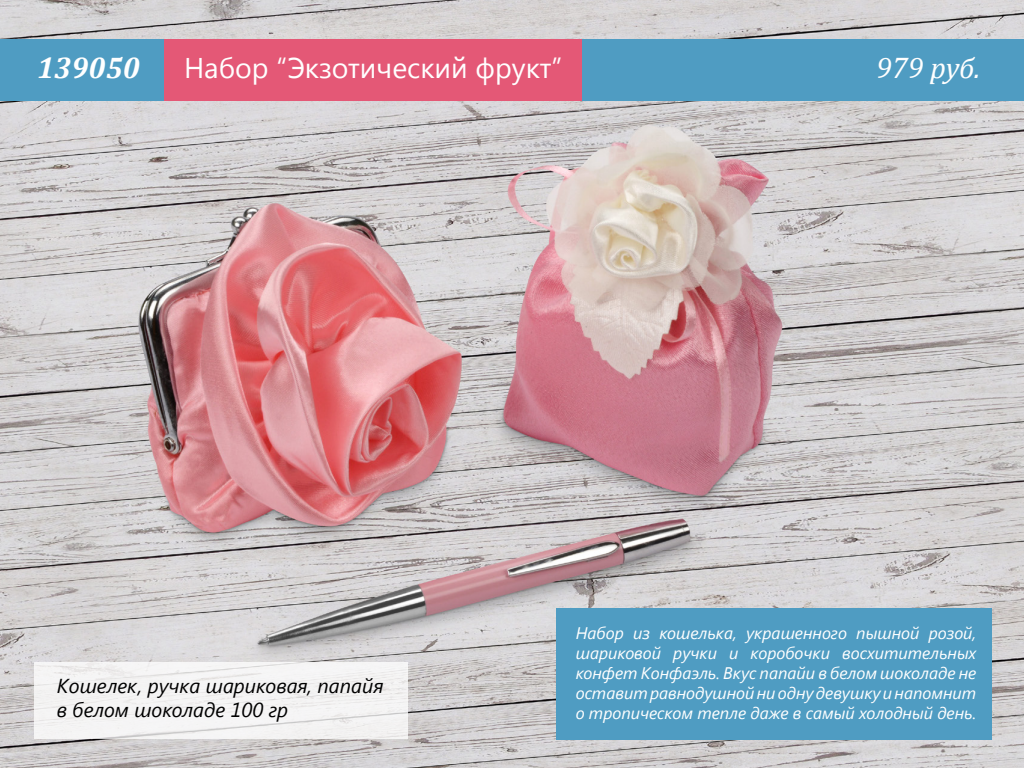
<style>
.page{position:relative;width:1024px;height:768px;background:#fff}
.page>*{position:absolute;margin:0;border:0;box-sizing:border-box;transform-origin:0 0}
.t1{font:italic 30px "Cambria";color:#fff}
.t2{font:italic 700 30px "Cambria";color:#fff}
.t3{font:28.5px "Segoe UI";color:#fff}
.t4{font:italic 20.2px/24.2px "Segoe UI";color:#000}
.t5{font:italic 16.8px/20.1px "Segoe UI";color:#fff;text-align:justify}
</style>
<div class="page">
<img style="left:0;top:0;width:1024px;height:768px">
<div style="left:35px;top:662px;width:373px;height:77px;background:#f4f4f4"></div>
<div style="left:0;top:39px;width:165px;height:61px;background:#4f9cc2"></div>
<div style="left:516px;top:39px;width:508px;height:61px;background:#4f9cc2"></div>
<div style="left:165px;top:39px;width:417px;height:61px;background:#e45876"></div>
<div style="left:556px;top:608px;width:436px;height:131px;background:#4f9cc2"></div>
<h1 class="t2" style="left:37px;top:46px;width:105px">139050</h1>
<h2 class="t3" style="left:184px;top:48px;width:380px">Набор “Экзотический фрукт”</h2>
<h1 class="t1" style="left:876px;top:46px;width:106px">979 руб.</h1>
<p class="t4" style="left:57px;top:673px;width:328px">Кошелек, ручка шариковая, папайя в белом шоколаде 100 гр</p>
<p class="t5" style="left:576px;top:622px;width:402px">Набор из кошелька, украшенного пышной розой, шариковой ручки и коробочки восхитительных конфет Конфаэль. Вкус папайи в белом шоколаде не оставит равнодушной ни одну девушку и напомнит о тропическом тепле даже в самый холодный день.</p>
</div>
